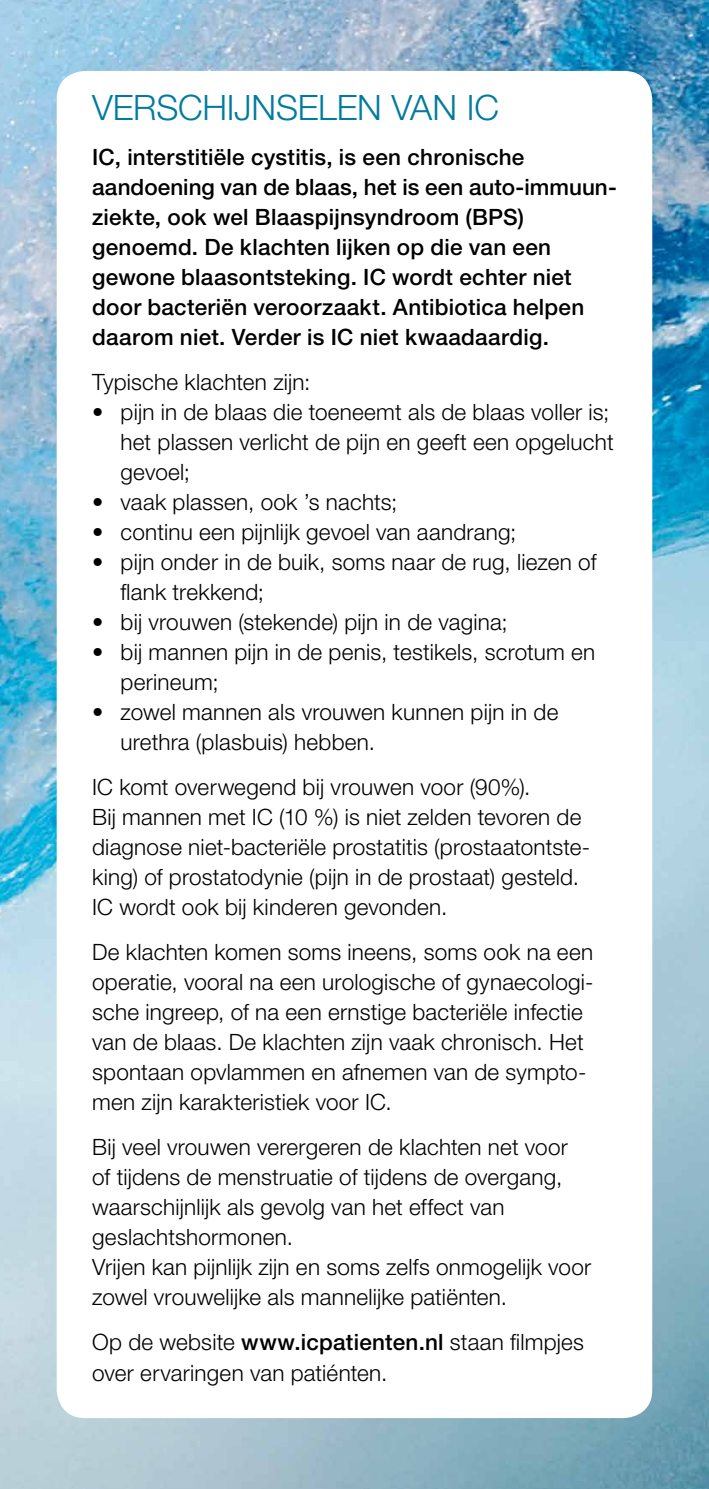
<style>
.page{position:relative;width:709px;height:1489px;background:#fff}
.page>*{position:absolute;margin:0;border:0;box-sizing:border-box;transform-origin:0 0}
.t1{font:300 35px "Helvetica Neue LT Std";letter-spacing:-.005em;color:#007b9f}
.t2{font:300 22.5px/30px "Helvetica Neue LT Std";letter-spacing:.01em;color:#000}
.t3{font:500 22.5px/30px "Helvetica Neue LT Std";letter-spacing:.01em;color:#000}
.s1{font-weight:500}
</style>
<div class="page">
<img style="left:0;top:0;width:709px;height:1488px">
<div style="left:57px;top:71px;width:595px;height:1346px;background:#fff;border-radius:28px"></div>
<h1 class="t1" style="left:92px;top:86px;width:408px">VERSCHIJNSELEN VAN IC</h1>
<p class="t3" style="left:92px;top:142px;width:526px">IC, interstitiële cystitis, is een chronische aandoening van de blaas, het is een auto-immuun&shy;ziekte, ook wel Blaaspijnsyndroom (BPS) genoemd. De klachten lijken op die van een gewone blaasontsteking. IC wordt echter niet door bacteriën veroorzaakt. Antibiotica helpen daarom niet. Verder is IC niet kwaadaardig.</p>
<p class="t2" style="left:92px;top:366px;width:220px">Typische klachten zijn:</p>
<p class="t2" style="left:120px;top:396px;width:494px;text-indent:-28px">• pijn in de blaas die toeneemt als de blaas voller is; het plassen verlicht de pijn en geeft een opgelucht gevoel;</p>
<p class="t2" style="left:92px;top:486px;width:307px">• vaak plassen, ook ’s nachts;</p>
<p class="t2" style="left:92px;top:516px;width:426px">• continu een pijnlijk gevoel van aandrang;</p>
<p class="t2" style="left:120px;top:546px;width:477px;text-indent:-28px">• pijn onder in de buik, soms naar de rug, liezen of flank trekkend;</p>
<p class="t2" style="left:92px;top:606px;width:417px">• bij vrouwen (stekende) pijn in de vagina;</p>
<p class="t2" style="left:120px;top:636px;width:476px;text-indent:-28px">• bij mannen pijn in de penis, testikels, scrotum en perineum;</p>
<p class="t2" style="left:120px;top:696px;width:439px;text-indent:-28px">• zowel mannen als vrouwen kunnen pijn in de urethra (plasbuis) hebben.</p>
<p class="t2" style="left:92px;top:771px;width:499px">IC komt overwegend bij vrouwen voor (90%).<br>Bij mannen met IC (10 %) is niet zelden tevoren de diagnose niet-bacteriële prostatitis (prostaatontste&shy;king) of prostatodynie (pijn in de prostaat) gesteld.<br>IC wordt ook bij kinderen gevonden.</p>
<p class="t2" style="left:92px;top:936px;width:503px">De klachten komen soms ineens, soms ook na een operatie, vooral na een urologische of gynaecologi&shy;sche ingreep, of na een ernstige bacteriële infectie van de blaas. De klachten zijn vaak chronisch. Het spontaan opvlammen en afnemen van de sympto&shy;men zijn karakteristiek voor IC.</p>
<p class="t2" style="left:92px;top:1131px;width:500px">Bij veel vrouwen verergeren de klachten net voor of tijdens de menstruatie of tijdens de overgang, waarschijnlijk als gevolg van het effect van geslachtshormonen.<br>Vrijen kan pijnlijk zijn en soms zelfs onmogelijk voor zowel vrouwelijke als mannelijke patiënten.</p>
<p class="t2" style="left:92px;top:1326px;width:493px">Op de website <span class="s1">www.icpatienten.nl</span> staan filmpjes over ervaringen van patiénten.</p>
</div>
